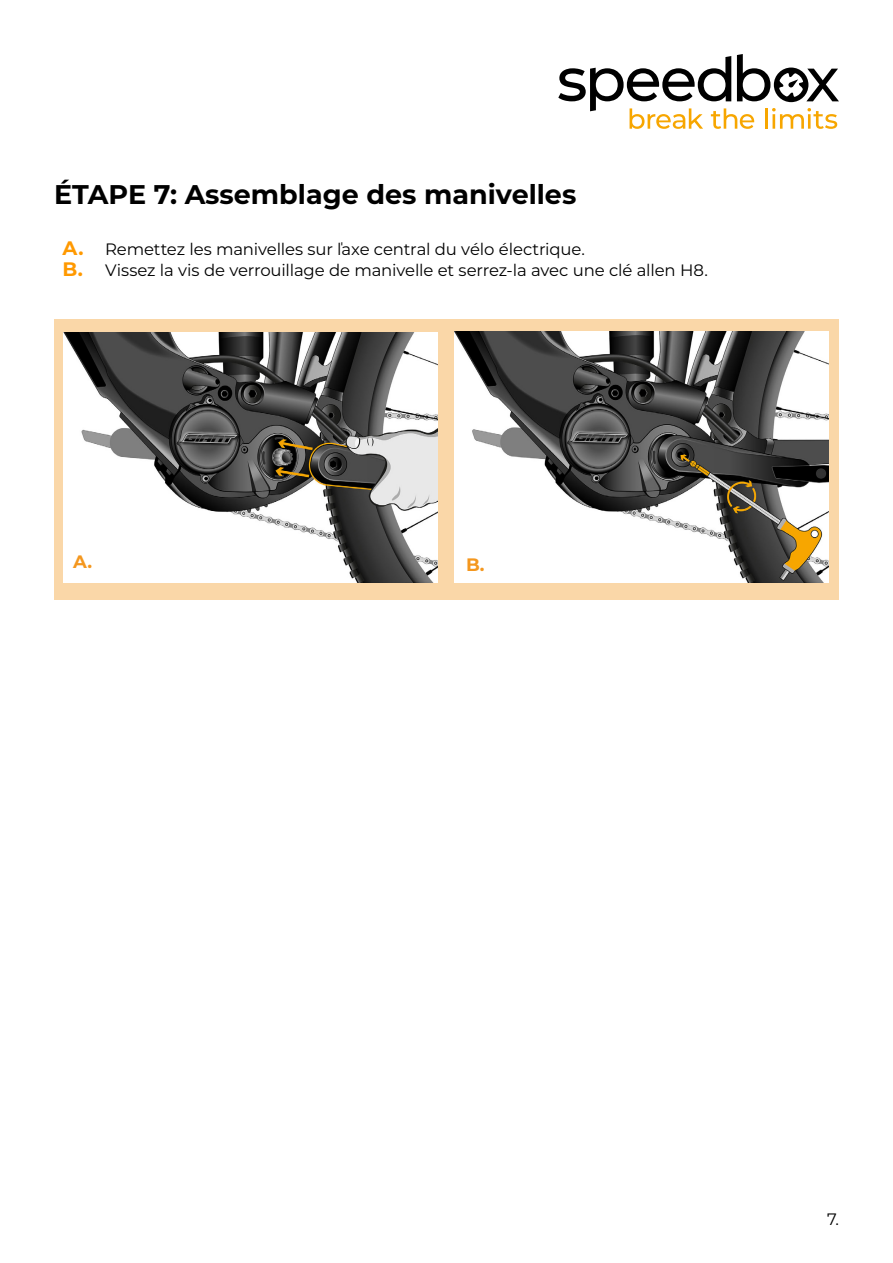
<style>
.page{position:relative;width:893px;height:1263px;background:#fff}
.page>*{position:absolute;margin:0;border:0;box-sizing:border-box;transform-origin:0 0}
.t1{font:700 27px "Montserrat";color:#000}
.t2{font:700 18px "Montserrat";color:#f4971e}
.t3{font:16.5px/21px "Montserrat";letter-spacing:-.01em;color:#000}
.s1{font-weight:700;font-size:19.5px;color:#f90}
</style>
<div class="page">
<svg style="left:558px;top:54px;width:281px;height:75px"></svg>
<div style="left:54px;top:319px;width:785px;height:281px;background:#fad7a8"></div>
<img style="left:63px;top:332px;width:375px;height:251px">
<img style="left:454px;top:332px;width:374px;height:250px">
<h1 class="t1" style="left:54px;top:175px;width:524px">ÉTAPE 7: Assemblage des manivelles</h1>
<p class="t3" style="left:63px;top:238px;width:647px"><span class="s1">A.</span> Remettez les manivelles sur ľaxe central du vélo électrique.<br><span class="s1">B.</span> Vissez la vis de verrouillage de manivelle et serrez-la avec une clé allen H8.</p>
<p class="t2" style="left:73px;top:549px;width:21px">A.</p>
<p class="t2" style="left:466px;top:551px;width:20px">B.</p>
<p class="t3" style="left:827px;top:1208px;width:13px">7.</p>
</div>
